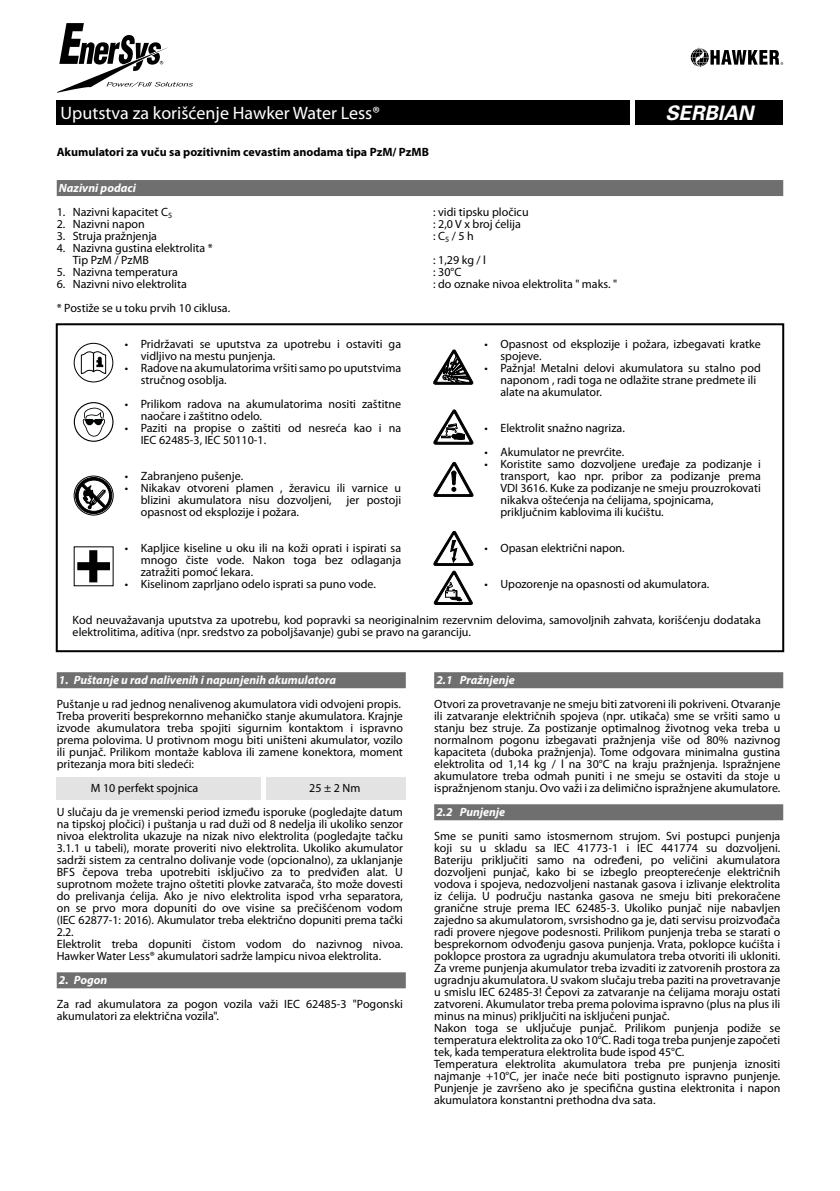
<style>
.page{position:relative;width:840px;height:1191px;background:#fff}
.page>*{position:absolute;margin:0;border:0;box-sizing:border-box;transform-origin:0 0}
.t1{font:italic 700 20px "Univers";color:#fff}
.t2{font:18px "Myriad Pro";color:#fff}
.t3{font:12px/12px "Myriad Pro";color:#000}
.t4{font:italic 700 12px "Myriad Pro";color:#fff}
.t5{font:700 12px "Myriad Pro";color:#000}
</style>
<div class="page">
<div style="left:266px;top:777px;width:139px;height:22px;background:#e3e3e3"></div>
<div style="left:57px;top:777px;width:204px;height:22px;background:#e3e3e3"></div>
<svg style="left:57px;top:23px;width:136px;height:70px"></svg>
<div style="left:57px;top:100px;width:572px;height:25px;background:#000"></div>
<div style="left:635px;top:100px;width:147px;height:25px;background:#000"></div>
<div style="left:57px;top:180px;width:725px;height:16px;background:#706f6f"></div>
<div style="left:57px;top:672px;width:348px;height:16px;background:#706f6f"></div>
<div style="left:57px;top:972px;width:348px;height:16px;background:#706f6f"></div>
<div style="left:434px;top:672px;width:348px;height:16px;background:#706f6f"></div>
<div style="left:434px;top:804px;width:348px;height:16px;background:#706f6f"></div>
<div style="left:56px;top:323px;width:727px;height:329px;border:2px solid #000"></div>
<svg style="left:74px;top:343px;width:39px;height:39px"></svg>
<div style="left:74px;top:343px;width:39px;height:39px;border:1px solid #000;border-radius:50%"></div>
<svg style="left:81px;top:350px;width:25px;height:24px"></svg>
<svg style="left:74px;top:476px;width:39px;height:39px"></svg>
<div style="left:74px;top:476px;width:39px;height:39px;border:1px solid #000;border-radius:50%"></div>
<svg style="left:76px;top:477px;width:36px;height:36px"></svg>
<div style="left:75px;top:477px;width:37px;height:37px;border:1px solid #000;border-radius:50%"></div>
<svg style="left:78px;top:480px;width:31px;height:31px"></svg>
<div style="left:78px;top:480px;width:31px;height:31px;border:1px solid #000;border-radius:50%"></div>
<svg style="left:81px;top:483px;width:25px;height:26px"></svg>
<svg style="left:77px;top:550px;width:33px;height:32px"></svg>
<svg style="left:433px;top:410px;width:40px;height:34px"></svg>
<svg style="left:433px;top:531px;width:40px;height:73px"></svg>
<svg style="left:433px;top:462px;width:40px;height:35px"></svg>
<svg style="left:433px;top:350px;width:40px;height:34px"></svg>
<svg style="left:74px;top:402px;width:39px;height:40px"></svg>
<svg style="left:690px;top:47px;width:92px;height:20px"></svg>
<h2 class="t2" style="left:61px;top:102px;width:320px">Uputstva za korišćenje Hawker Water Less®</h2>
<h1 class="t1" style="left:665px;top:101px;width:89px">SERBIAN</h1>
<p class="t5" style="left:57px;top:144px;width:373px">Akumulatori za vuču sa pozitivnim cevastim anodama tipa PzM/ PzMB</p>
<p class="t4" style="left:59px;top:180px;width:78px">Nazivni podaci</p>
<p class="t3" style="left:57px;top:206px;width:117px">1. Nazivni kapacitet C<sub>5</sub></p>
<p class="t3" style="left:433px;top:206px;width:97px">: vidi tipsku pločicu</p>
<p class="t3" style="left:57px;top:218px;width:89px">2. Nazivni napon</p>
<p class="t3" style="left:433px;top:218px;width:89px">: 2,0 V x broj ćelija</p>
<p class="t3" style="left:57px;top:230px;width:102px">3. Struja pražnjenja</p>
<p class="t3" style="left:433px;top:230px;width:42px">: C<sub>5</sub> / 5 h</p>
<p class="t3" style="left:73px;top:242px;width:141px;text-indent:-16px">4. Nazivna gustina elektrolita *<br>Tip PzM / PzMB</p>
<p class="t3" style="left:433px;top:254px;width:54px">: 1,29 kg / l</p>
<p class="t3" style="left:57px;top:266px;width:122px">5. Nazivna temperatura</p>
<p class="t3" style="left:433px;top:266px;width:30px">: 30°C</p>
<p class="t3" style="left:57px;top:278px;width:131px">6. Nazivni nivo elektrolita</p>
<p class="t3" style="left:433px;top:278px;width:185px">: do oznake nivoa elektrolita " maks. "</p>
<p class="t3" style="left:57px;top:302px;width:175px">* Postiže se u toku prvih 10 ciklusa.</p>
<p class="t3" style="left:141px;top:338px;width:262px;text-indent:-16px">• Pridržavati se uputstva za upotrebu i ostaviti ga vidljivo na mestu punjenja.</p>
<p class="t3" style="left:141px;top:362px;width:262px;text-indent:-16px">• Radove na akumulatorima vršiti samo po uputstvima stručnog osoblja.</p>
<p class="t3" style="left:141px;top:398px;width:262px;text-indent:-16px">• Prilikom radova na akumulatorima nositi zaštitne naočare i zaštitno odelo.</p>
<p class="t3" style="left:141px;top:422px;width:262px;text-indent:-16px">• Paziti na propise o zaštiti od nesreća kao i na<br>IEC 62485-3, IEC 50110-1.</p>
<p class="t3" style="left:125px;top:470px;width:120px">• Zabranjeno pušenje.</p>
<p class="t3" style="left:141px;top:482px;width:262px;text-align:justify;text-indent:-16px">• Nikakav otvoreni plamen , žeravicu ili varnice u blizini akumulatora nisu dozvoljeni, jer postoji opasnost od eksplozije i požara.</p>
<p class="t3" style="left:141px;top:542px;width:262px;text-align:justify;text-indent:-16px">• Kapljice kiseline u oku ili na koži oprati i ispirati sa mnogo čiste vode. Nakon toga bez odlaganja zatražiti pomoć lekara.</p>
<p class="t3" style="left:125px;top:578px;width:252px">• Kiselinom zaprljano odelo isprati sa puno vode.</p>
<p class="t3" style="left:500px;top:338px;width:262px;text-indent:-16px">• Opasnost od eksplozije i požara, izbegavati kratke spojeve.</p>
<p class="t3" style="left:500px;top:362px;width:262px;text-indent:-16px">• Pažnja! Metalni delovi akumulatora su stalno pod naponom , radi toga ne odlažite strane predmete ili alate na akumulator.</p>
<p class="t3" style="left:484px;top:422px;width:142px">• Elektrolit snažno nagriza.</p>
<p class="t3" style="left:484px;top:446px;width:141px">• Akumulator ne prevrćite.</p>
<p class="t3" style="left:500px;top:458px;width:262px;text-indent:-16px">• Koristite samo dozvoljene uređaje za podizanje i transport, kao npr. pribor za podizanje prema VDI 3616. Kuke za podizanje ne smeju prouzrokovati nikakva oštećenja na ćelijama, spojnicama, priključnim kablovima ili kućištu.</p>
<p class="t3" style="left:484px;top:542px;width:142px">• Opasan električni napon.</p>
<p class="t3" style="left:484px;top:578px;width:226px">• Upozorenje na opasnosti od akumulatora.</p>
<p class="t3" style="left:73px;top:614px;width:689px">Kod neuvažavanja uputstva za upotrebu, kod popravki sa neoriginalnim rezervnim delovima, samovoljnih zahvata, korišćenju dodataka elektrolitima, aditiva (npr. sredstvo za poboljšavanje) gubi se pravo na garanciju.</p>
<p class="t4" style="left:59px;top:672px;width:279px">1. Puštanje u rad nalivenih i napunjenih akumulatora</p>
<p class="t3" style="left:57px;top:698px;width:347px">Puštanje u rad jednog nenalivenog akumulatora vidi odvojeni propis.<br>Treba proveriti besprekornno mehaničko stanje akumulatora. Krajnje izvode akumulatora treba spojiti sigurnim kontaktom i ispravno prema polovima. U protivnom mogu biti uništeni akumulator, vozilo ili punjač. Prilikom montaže kablova ili zamene konektora, moment pritezanja mora biti sledeći:</p>
<p class="t3" style="left:91px;top:782px;width:109px">M 10 perfekt spojnica</p>
<p class="t3" style="left:57px;top:776px;width:347px;line-height:24px;text-indent:252px">25 ± 2 Nm<br>U slučaju da je vremenski period između isporuke (pogledajte datum</p>
<p class="t3" style="left:57px;top:818px;width:347px">na tipskoj pločici) i puštanja u rad duži od 8 nedelja ili ukoliko senzor nivoa elektrolita ukazuje na nizak nivo elektrolita (pogledajte tačku 3.1.1 u tabeli), morate proveriti nivo elektrolita. Ukoliko akumulator sadrži sistem za centralno dolivanje vode (opcionalno), za uklanjanje BFS čepova treba upotrebiti isključivo za to predviđen alat. U suprotnom možete trajno oštetiti plovke zatvarača, što može dovesti do prelivanja ćelija. Ako je nivo elektrolita ispod vrha separatora, on se prvo mora dopuniti do ove visine sa prečišćenom vodom (IEC 62877-1: 2016). Akumulator treba električno dopuniti prema tački 2.2.<br>Elektrolit treba dopuniti čistom vodom do nazivnog nivoa.<br>Hawker Water Less® akumulatori sadrže lampicu nivoa elektrolita.</p>
<p class="t4" style="left:59px;top:972px;width:50px">2. Pogon</p>
<p class="t3" style="left:57px;top:998px;width:347px">Za rad akumulatora za pogon vozila važi IEC 62485-3 "Pogonski akumulatori za električna vozila".</p>
<p class="t4" style="left:436px;top:672px;width:80px">2.1 Pražnjenje</p>
<p class="t3" style="left:434px;top:698px;width:347px;text-align:justify">Otvori za provetravanje ne smeju biti zatvoreni ili pokriveni. Otvaranje ili zatvaranje električnih spojeva (npr. utikača) sme se vršiti samo u stanju bez struje. Za postizanje optimalnog životnog veka treba u normalnom pogonu izbegavati pražnjenja više od 80% nazivnog kapaciteta (duboka pražnjenja). Tome odgovara minimalna gustina elektrolita od 1,14 kg / l na 30°C na kraju pražnjenja. Ispražnjene akumulatore treba odmah puniti i ne smeju se ostaviti da stoje u ispražnjenom stanju. Ovo važi i za delimično ispražnjene akumulatore.</p>
<p class="t4" style="left:436px;top:804px;width:70px">2.2 Punjenje</p>
<p class="t3" style="left:434px;top:830px;width:347px">Sme se puniti samo istosmernom strujom. Svi postupci punjenja koji su u skladu sa IEC 41773-1 i IEC 441774 su dozvoljeni.<br>Bateriju priključiti samo na određeni, po veličini akumulatora dozvoljeni punjač, kako bi se izbeglo preopterećenje električnih vodova i spojeva, nedozvoljeni nastanak gasova i izlivanje elektrolita iz ćelija. U području nastanka gasova ne smeju biti prekoračene granične struje prema IEC 62485-3. Ukoliko punjač nije nabavljen zajedno sa akumulatorom, svrsishodno ga je, dati servisu proizvođača radi provere njegove podesnosti. Prilikom punjenja treba se starati o besprekornom odvođenju gasova punjenja. Vrata, poklopce kućišta i poklopce prostora za ugradnju akumulatora treba otvoriti ili ukloniti.<br>Za vreme punjenja akumulator treba izvaditi iz zatvorenih prostora za ugradnju akumulatora. U svakom slučaju treba paziti na provetravanje u smislu IEC 62485-3! Čepovi za zatvaranje na ćelijama moraju ostati zatvoreni. Akumulator treba prema polovima ispravno (plus na plus ili minus na minus) priključiti na isključeni punjač.<br>Nakon toga se uključuje punjač. Prilikom punjenja podiže se temperatura elektrolita za oko 10°C. Radi toga treba punjenje započeti tek, kada temperatura elektrolita bude ispod 45°C.<br>Temperatura elektrolita akumulatora treba pre punjenja iznositi najmanje +10°C, jer inače neće biti postignuto ispravno punjenje.<br>Punjenje je završeno ako je specifična gustina elektronita i napon akumulatora konstantni prethodna dva sata.</p>
</div>
